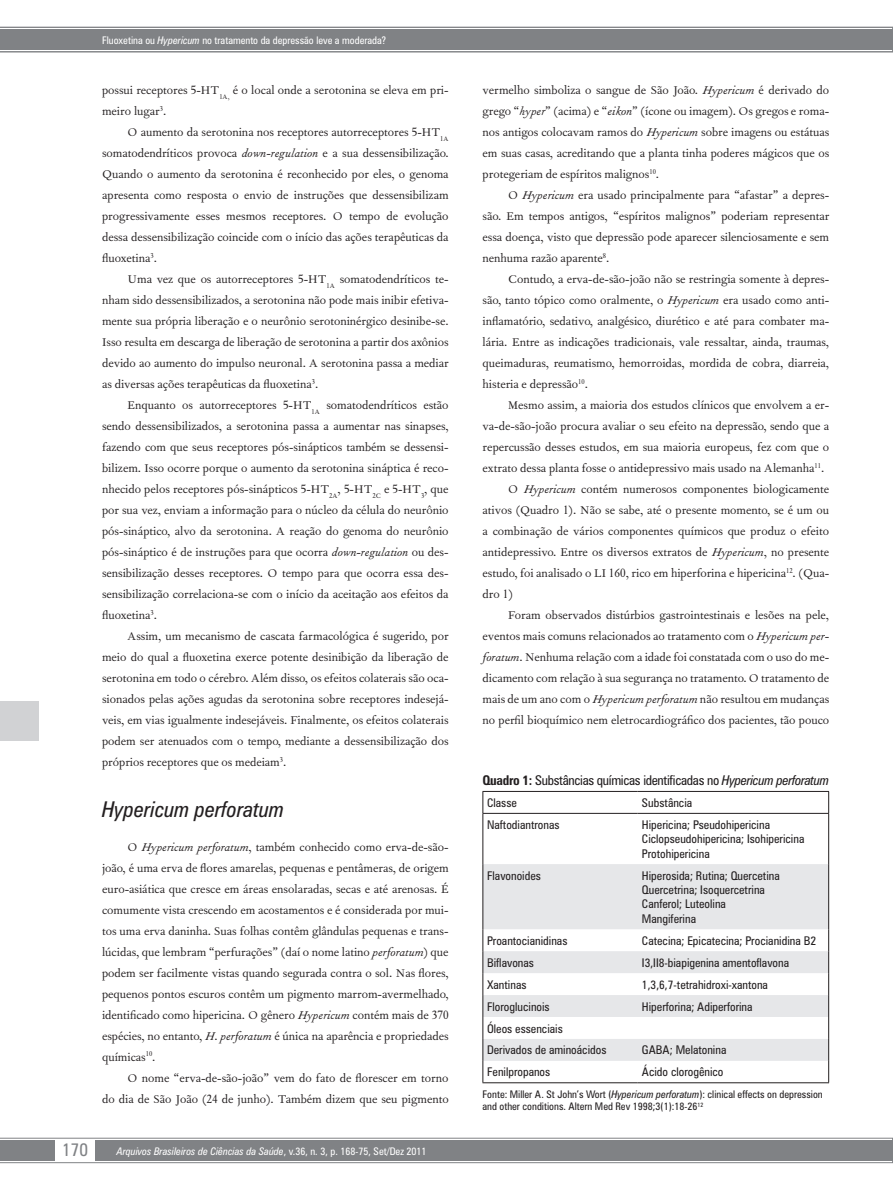
<style>
.page{position:relative;width:893px;height:1191px;background:#fff}
.page>*{position:absolute;margin:0;border:0;box-sizing:border-box;transform-origin:0 0}
.z06_1_sub2{font:italic condensed 21.75px "Zurich BT";color:#231f20}
.t1{font:condensed 18px "Zurich BT";color:#808285}
.z05_1_texto_txt{font:13.5px/21px "Fournier MT Std";color:#231f20;text-align:justify}
.z08_0_Tabela_quadro{font:condensed 13.5px "Zurich BT";letter-spacing:-.025em;color:#231f20}
.z08_1_tabela_-_txt{font:condensed 12px "Zurich BT";color:#231f20}
.z08_3_tabela_img_-_l{font:condensed 10.5px/12.6px "Zurich BT";color:#231f20}
.t2{font:italic condensed 10.5px "Zurich BT";color:#fff}
.z09_1_cabecalho{font:condensed 10.5px "Zurich BT";color:#fff}
.s1{font-style:italic}
.s2{font-style:normal}
.s3{font-weight:700}
</style>
<div class="page">
<svg style="left:0;top:1137px;width:893px;height:26px;background:#8f9194"></svg>
<div style="left:55px;top:1139px;width:40px;height:22px;background:#fff"></div>
<div style="left:0;top:701px;width:38px;height:40px;background:#d1d2d4"></div>
<svg style="left:0;top:27px;width:893px;height:25px;background:#8a8c8f"></svg>
<svg style="left:483px;top:864px;width:345px;height:196px;fill:#e6e7e9"></svg>
<svg style="left:482px;top:792px;width:1px;height:21px"></svg>
<svg style="left:828px;top:792px;width:1px;height:21px"></svg>
<hr style="left:482px;top:813px;width:1px;height:51px;background:#231f20">
<hr style="left:828px;top:813px;width:1px;height:51px;background:#231f20">
<hr style="left:482px;top:864px;width:1px;height:65px;background:#231f20">
<hr style="left:828px;top:864px;width:1px;height:65px;background:#231f20">
<svg style="left:482px;top:929px;width:1px;height:153px"></svg>
<svg style="left:828px;top:929px;width:1px;height:153px"></svg>
<hr style="left:482px;top:1082px;width:156px;height:1px;background:#231f20">
<hr style="left:638px;top:1082px;width:191px;height:1px;background:#231f20">
<hr style="left:482px;top:791px;width:156px;height:1px;background:#231f20">
<hr style="left:638px;top:791px;width:191px;height:1px;background:#231f20">
<hr style="left:482px;top:813px;width:156px;height:1px;background:#231f20">
<hr style="left:638px;top:813px;width:191px;height:1px;background:#231f20">
<p class="z09_1_cabecalho" style="left:102px;top:34px;width:285px">Fluoxetina ou <span class="s1">Hypericum</span> no tratamento da depressão leve a moderada?</p>
<p class="z05_1_texto_txt" style="left:102px;top:79px;width:348px">possui receptores 5-HT<sub>1A,</sub> é o local onde a serotonina se eleva em pri&shy;meiro lugar<sup>3</sup>.</p>
<p class="z05_1_texto_txt" style="left:102px;top:121px;width:348px;text-indent:26px">O aumento da serotonina nos receptores autorreceptores 5-HT<sub>1A </sub>somatodendríticos provoca <span class="s1">down-regulation</span> e a sua dessensibilização.<br>Quando o aumento da serotonina é reconhecido por eles, o genoma apresenta como resposta o envio de instruções que dessensibilizam progressivamente esses mesmos receptores. O tempo de evolução dessa dessensibilização coincide com o início das ações terapêuticas da fluoxetina<sup>3</sup>.</p>
<p class="z05_1_texto_txt" style="left:102px;top:268px;width:348px;text-indent:26px">Uma vez que os autorreceptores 5-HT<sub>1A</sub> somatodendríticos te&shy;nham sido dessensibilizados, a serotonina não pode mais inibir efetiva&shy;mente sua própria liberação e o neurônio serotoninérgico desinibe-se.<br>Isso resulta em descarga de liberação de serotonina a partir dos axônios devido ao aumento do impulso neuronal. A serotonina passa a mediar as diversas ações terapêuticas da fluoxetina<sup>3</sup>.</p>
<p class="z05_1_texto_txt" style="left:102px;top:394px;width:348px;text-indent:26px">Enquanto os autorreceptores 5-HT<sub>1A</sub> somatodendríticos estão sendo dessensibilizados, a serotonina passa a aumentar nas sinapses, fazendo com que seus receptores pós-sinápticos também se dessensi&shy;bilizem. Isso ocorre porque o aumento da serotonina sináptica é reco&shy;nhecido pelos receptores pós-sinápticos 5-HT<sub>2A</sub>, 5-HT<sub>2C</sub> e 5-HT<sub>3</sub>, que por sua vez, enviam a informação para o núcleo da célula do neurônio pós-sináptico, alvo da serotonina. A reação do genoma do neurônio pós-sináptico é de instruções para que ocorra <span class="s1">down-regulation</span> ou des&shy;sensibilização desses receptores. O tempo para que ocorra essa des&shy;sensibilização correlaciona-se com o início da aceitação aos efeitos da fluoxetina<sup>3</sup>.</p>
<p class="z05_1_texto_txt" style="left:102px;top:625px;width:348px;text-indent:26px">Assim, um mecanismo de cascata farmacológica é sugerido, por meio do qual a fluoxetina exerce potente desinibição da liberação de serotonina em todo o cérebro. Além disso, os efeitos colaterais são oca&shy;sionados pelas ações agudas da serotonina sobre receptores indesejá&shy;veis, em vias igualmente indesejáveis. Finalmente, os efeitos colaterais podem ser atenuados com o tempo, mediante a dessensibilização dos próprios receptores que os medeiam<sup>3</sup>.</p>
<p class="z06_1_sub2" style="left:102px;top:796px;width:184px">Hypericum perforatum</p>
<p class="z05_1_texto_txt" style="left:102px;top:836px;width:348px;text-indent:26px">O <span class="s1">Hypericum perforatum</span>, também conhecido como erva-de-são&shy;joão, é uma erva de flores amarelas, pequenas e pentâmeras, de origem euro-asiática que cresce em áreas ensolaradas, secas e até arenosas. É comumente vista crescendo em acostamentos e é considerada por mui&shy;tos uma erva daninha. Suas folhas contêm glândulas pequenas e trans&shy;lúcidas, que lembram “perfurações” (daí o nome latino <span class="s1">perforatum</span>) que podem ser facilmente vistas quando segurada contra o sol. Nas flores, pequenos pontos escuros contêm um pigmento marrom-avermelhado, identificado como hipericina. O gênero <span class="s1">Hypericum</span> contém mais de 370 espécies, no entanto, <span class="s1">H. perforatum</span> é única na aparência e propriedades químicas<sup>10</sup>.</p>
<p class="z05_1_texto_txt" style="left:102px;top:1067px;width:348px;text-align:right">O nome “erva-de-são-joão” vem do fato de florescer em torno<br>do dia de São João (24 de junho). Também dizem que seu pigmento</p>
<h2 class="t1" style="left:62px;top:1138px;width:27px">170</h2>
<p class="t2" style="left:117px;top:1144px;width:311px">Arquivos Brasileiros de Ciências da Saúde<span class="s2">, v.36, n. 3, p. 168-75, Set/Dez 2011</span></p>
<p class="z05_1_texto_txt" style="left:483px;top:79px;width:348px">vermelho simboliza o sangue de São João. <span class="s1">Hypericum</span> é derivado do grego “<span class="s1">hyper</span>” (acima) e “<span class="s1">eikon</span>” (ícone ou imagem). Os gregos e roma&shy;nos antigos colocavam ramos do <span class="s1">Hypericum</span> sobre imagens ou estátuas em suas casas, acreditando que a planta tinha poderes mágicos que os protegeriam de espíritos malignos<sup>10</sup>.</p>
<p class="z05_1_texto_txt" style="left:483px;top:184px;width:348px;text-indent:26px">O <span class="s1">Hypericum</span> era usado principalmente para “afastar” a depres&shy;são. Em tempos antigos, “espíritos malignos” poderiam representar essa doença, visto que depressão pode aparecer silenciosamente e sem nenhuma razão aparente<sup>8</sup>.</p>
<p class="z05_1_texto_txt" style="left:483px;top:268px;width:348px;text-indent:26px">Contudo, a erva-de-são-joão não se restringia somente à depres&shy;são, tanto tópico como oralmente, o <span class="s1">Hypericum</span> era usado como anti&shy;inflamatório, sedativo, analgésico, diurético e até para combater ma&shy;lária. Entre as indicações tradicionais, vale ressaltar, ainda, traumas, queimaduras, reumatismo, hemorroidas, mordida de cobra, diarreia, histeria e depressão<sup>10</sup>.</p>
<p class="z05_1_texto_txt" style="left:483px;top:394px;width:348px;text-indent:26px">Mesmo assim, a maioria dos estudos clínicos que envolvem a er&shy;va-de-são-joão procura avaliar o seu efeito na depressão, sendo que a repercussão desses estudos, em sua maioria europeus, fez com que o extrato dessa planta fosse o antidepressivo mais usado na Alemanha<sup>11</sup>.</p>
<p class="z05_1_texto_txt" style="left:483px;top:478px;width:348px;text-indent:26px">O <span class="s1">Hypericum</span> contém numerosos componentes biologicamente ativos (Quadro 1). Não se sabe, até o presente momento, se é um ou a combinação de vários componentes químicos que produz o efeito antidepressivo. Entre os diversos extratos de <span class="s1">Hypericum</span>, no presente estudo, foi analisado o LI 160, rico em hiperforina e hipericina<sup>12</sup>. (Qua&shy;dro 1)</p>
<p class="z05_1_texto_txt" style="left:483px;top:604px;width:348px;text-indent:26px">Foram observados distúrbios gastrointestinais e lesões na pele, eventos mais comuns relacionados ao tratamento com o <span class="s1">Hypericum per&shy;foratum</span>. Nenhuma relação com a idade foi constatada com o uso do me&shy;dicamento com relação à sua segurança no tratamento. O tratamento de mais de um ano com o <span class="s1">Hypericum perforatum</span> não resultou em mudanças no perfil bioquímico nem eletrocardiográfico dos pacientes, tão pouco</p>
<p class="z08_0_Tabela_quadro" style="left:482px;top:771px;width:348px"><span class="s3">Quadro 1:</span> Substâncias químicas identificadas no <span class="s1">Hypericum perforatum</span></p>
<p class="z08_1_tabela_-_txt" style="left:487px;top:795px;width:31px">Classe</p>
<p class="z08_1_tabela_-_txt" style="left:642px;top:795px;width:52px">Substância</p>
<p class="z08_1_tabela_-_txt" style="left:487px;top:817px;width:74px">Naftodiantronas</p>
<p class="z08_1_tabela_-_txt" style="left:642px;top:817px;width:130px">Hipericina; Pseudohipericina</p>
<p class="z08_1_tabela_-_txt" style="left:642px;top:831px;width:164px">Ciclopseudohipericina; Isohipericina</p>
<p class="z08_1_tabela_-_txt" style="left:642px;top:846px;width:69px">Protohipericina</p>
<p class="z08_1_tabela_-_txt" style="left:487px;top:868px;width:55px">Flavonoides</p>
<p class="z08_1_tabela_-_txt" style="left:642px;top:868px;width:139px">Hiperosida; Rutina; Quercetina</p>
<p class="z08_1_tabela_-_txt" style="left:642px;top:882px;width:125px">Quercetrina; Isoquercetrina</p>
<p class="z08_1_tabela_-_txt" style="left:642px;top:897px;width:85px">Canferol; Luteolina</p>
<p class="z08_1_tabela_-_txt" style="left:642px;top:911px;width:56px">Mangiferina</p>
<p class="z08_1_tabela_-_txt" style="left:487px;top:933px;width:82px">Proantocianidinas</p>
<p class="z08_1_tabela_-_txt" style="left:642px;top:933px;width:176px">Catecina; Epicatecina; Procianidina B2</p>
<p class="z08_1_tabela_-_txt" style="left:487px;top:955px;width:48px">Biflavonas</p>
<p class="z08_1_tabela_-_txt" style="left:642px;top:955px;width:149px">I3,II8-biapigenina amentoflavona</p>
<p class="z08_1_tabela_-_txt" style="left:487px;top:977px;width:41px">Xantinas</p>
<p class="z08_1_tabela_-_txt" style="left:642px;top:977px;width:128px">1,3,6,7-tetrahidroxi-xantona</p>
<p class="z08_1_tabela_-_txt" style="left:487px;top:999px;width:64px">Floroglucinois</p>
<p class="z08_1_tabela_-_txt" style="left:642px;top:999px;width:112px">Hiperforina; Adiperforina</p>
<p class="z08_1_tabela_-_txt" style="left:487px;top:1021px;width:77px">Óleos essenciais</p>
<p class="z08_1_tabela_-_txt" style="left:487px;top:1043px;width:121px">Derivados de aminoácidos</p>
<p class="z08_1_tabela_-_txt" style="left:642px;top:1043px;width:86px">GABA; Melatonina</p>
<p class="z08_1_tabela_-_txt" style="left:487px;top:1064px;width:65px">Fenilpropanos</p>
<p class="z08_1_tabela_-_txt" style="left:642px;top:1064px;width:83px">Ácido clorogênico</p>
<p class="z08_3_tabela_img_-_l" style="left:482px;top:1087px;width:342px">Fonte: Miller A. St John’s Wort (<span class="s1">Hypericum perforatum</span>): clinical effects on depression and other conditions. Altern Med Rev 1998;3(1):18-26<sup>12</sup></p>
</div>
